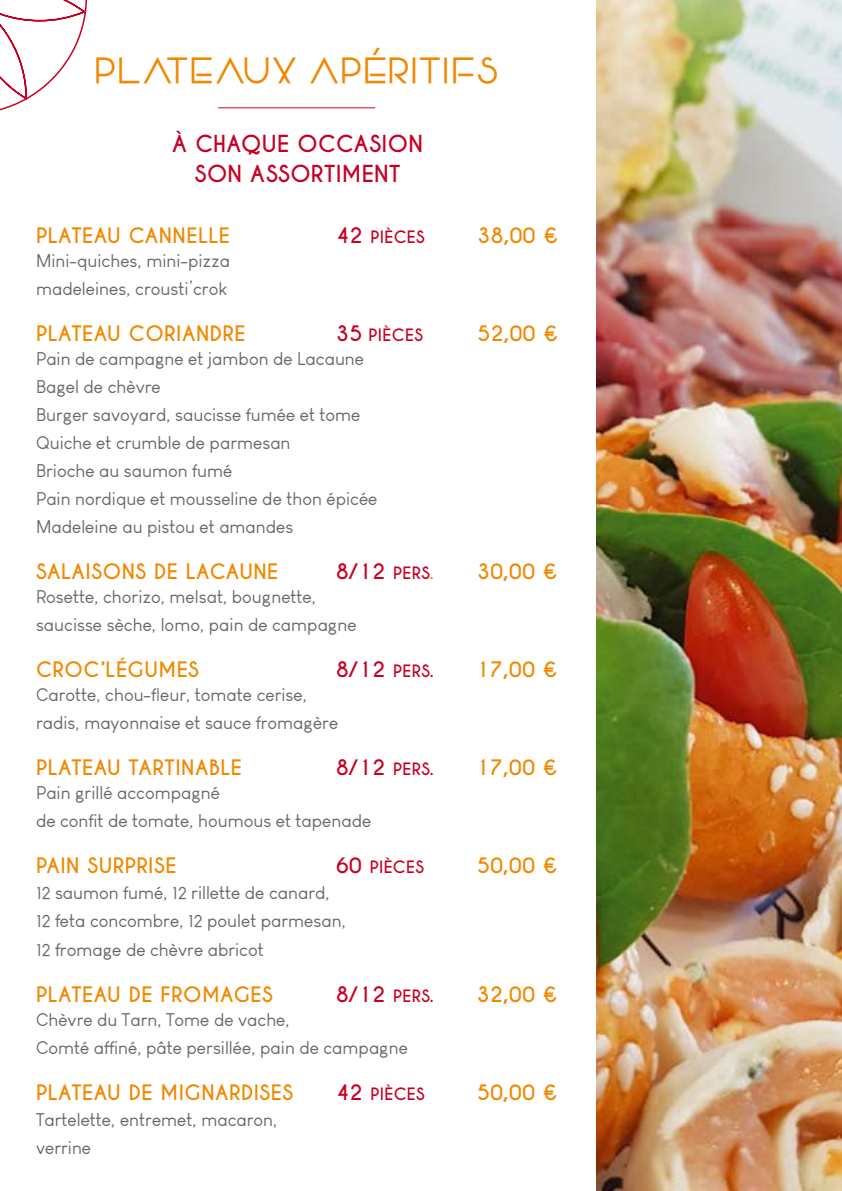
<style>
.page{position:relative;width:842px;height:1191px;background:#fff}
.page>*{position:absolute;margin:0;border:0;box-sizing:border-box;transform-origin:0 0}
.t1{font:36px "Vonique 92";letter-spacing:.08em;color:#f08800}
.t2{font:700 22px/30px "Caviar Dreams";letter-spacing:.015em;color:#c60024;text-align:center}
.t3{font:700 20px "Caviar Dreams";letter-spacing:.025em;color:#f08800}
.t4{font:700 20px "Caviar Dreams";color:#c60024}
.t5{font:18px/28px "Louis George Cafe";color:#68676c}
.t6{font:700 16px "Caviar Dreams";letter-spacing:.025em;color:#c60024}
.s1{font-size:20px}
.s2{font-size:16px}
.s3{font-size:16px;color:#f08800}
.s4{font-family:"Helvetica";font-weight:300}
</style>
<div class="page">
<img style="left:596px;top:0;width:246px;height:1191px">
<hr style="left:218px;top:107px;width:157px;height:1px;background:#c60024">
<svg style="left:0;top:0;width:88px;height:111px"></svg>
<h1 class="t1" style="left:97px;top:50px;width:404px">PLATEAUX APéRITIFS</h1>
<p class="t2" style="left:172px;top:129px;width:252px">À CHAQUE OCCASION<br>SON ASSORTIM ENT</p>
<p class="t3" style="left:36px;top:224px;width:196px">PLATEAU CANNELLE</p>
<p class="t6" style="left:336px;top:227px;width:90px"><span class="s1">42</span> PIÈCES</p>
<p class="t3" style="left:478px;top:224px;width:82px">38,00 €</p>
<p class="t5" style="left:36px;top:247px;width:196px">Mini-quiches, mini-pizza madeleines, crousti’crok</p>
<p class="t3" style="left:36px;top:322px;width:211px">PLATEAU CORIANDRE</p>
<p class="t6" style="left:336px;top:325px;width:88px"><span class="s1">35</span>PIÈCES</p>
<p class="t3" style="left:477px;top:322px;width:82px">52,00 €</p>
<p class="t5" style="left:36px;top:345px;width:343px">Pain de campagne et jambon de Lacaune<br>Bagel de chèvre<br>Burger savoyard, saucisse fumée et tome<br>Quiche et crumble de parmesan<br>Brioche au saumon fumé<br>Pain nordique et mousseline de thon épicée<br>Madeleine au pistou et amandes</p>
<p class="t3" style="left:36px;top:560px;width:12px">SALAI</p>
<p class="t3" style="left:91px;top:560px;width:120px">SONS DE LACAUNE</p>
<p class="t4" style="left:336px;top:560px;width:99px">8/12 <span class="s2">PERS</span><span class="s3">.</span></p>
<p class="t3" style="left:477px;top:560px;width:82px">30,00 €</p>
<p class="t5" style="left:36px;top:583px;width:322px">Rosette, chorizo, melsat, bougnette, saucisse sèche, lomo, pain de campagne</p>
<p class="t3" style="left:36px;top:658px;width:33px">CROC</p>
<p class="t3" style="left:101px;top:658px;width:99px">’LÉGUMES</p>
<p class="t6" style="left:336px;top:661px;width:99px"><span class="s1">8/12</span> PERS.</p>
<p class="t3" style="left:476px;top:658px;width:83px">17,00 €</p>
<p class="t5" style="left:36px;top:681px;width:304px">Carotte, chou-f<span class="s4">l</span>eur, tomate cerise, radis, mayonnaise et sauce fromagère</p>
<p class="t3" style="left:36px;top:756px;width:208px">PLATEAU TARTINABLE</p>
<p class="t6" style="left:336px;top:759px;width:99px"><span class="s1">8/12</span> PERS.</p>
<p class="t3" style="left:476px;top:756px;width:83px">17,00 €</p>
<p class="t5" style="left:36px;top:779px;width:337px">Pain grillé accompagné<br>de confit de tomate, houmous et tapenade</p>
<p class="t3" style="left:36px;top:854px;width:142px">PAIN SURPRISE</p>
<p class="t6" style="left:336px;top:857px;width:89px"><span class="s1">60</span> PIÈCES</p>
<p class="t3" style="left:477px;top:854px;width:82px">50,00 €</p>
<p class="t5" style="left:36px;top:879px;width:312px">12 saumon fumé, 12 rillette de canard,<br>12 feta concombre, 12 poulet parmesan,<br>12 fromage de chèvre abricot</p>
<p class="t3" style="left:36px;top:982px;width:237px">PLATEAU DE FROMAGES</p>
<p class="t6" style="left:336px;top:985px;width:99px"><span class="s1">8/12</span> PERS.</p>
<p class="t3" style="left:477px;top:982px;width:82px">32,00 €</p>
<p class="t5" style="left:36px;top:1005px;width:373px">Chèvre du Tarn, Tome de vache,<br>Comté affiné, pâte persillée, pain de campagne</p>
<p class="t3" style="left:36px;top:1080px;width:258px">PLATEAU DE M IGNARDISES</p>
<p class="t6" style="left:336px;top:1083px;width:90px"><span class="s1">42</span> PIÈCES</p>
<p class="t3" style="left:477px;top:1080px;width:82px">50,00 €</p>
<p class="t5" style="left:36px;top:1105px;width:243px">Tartelette, entremet, macaron, verrine</p>
</div>
